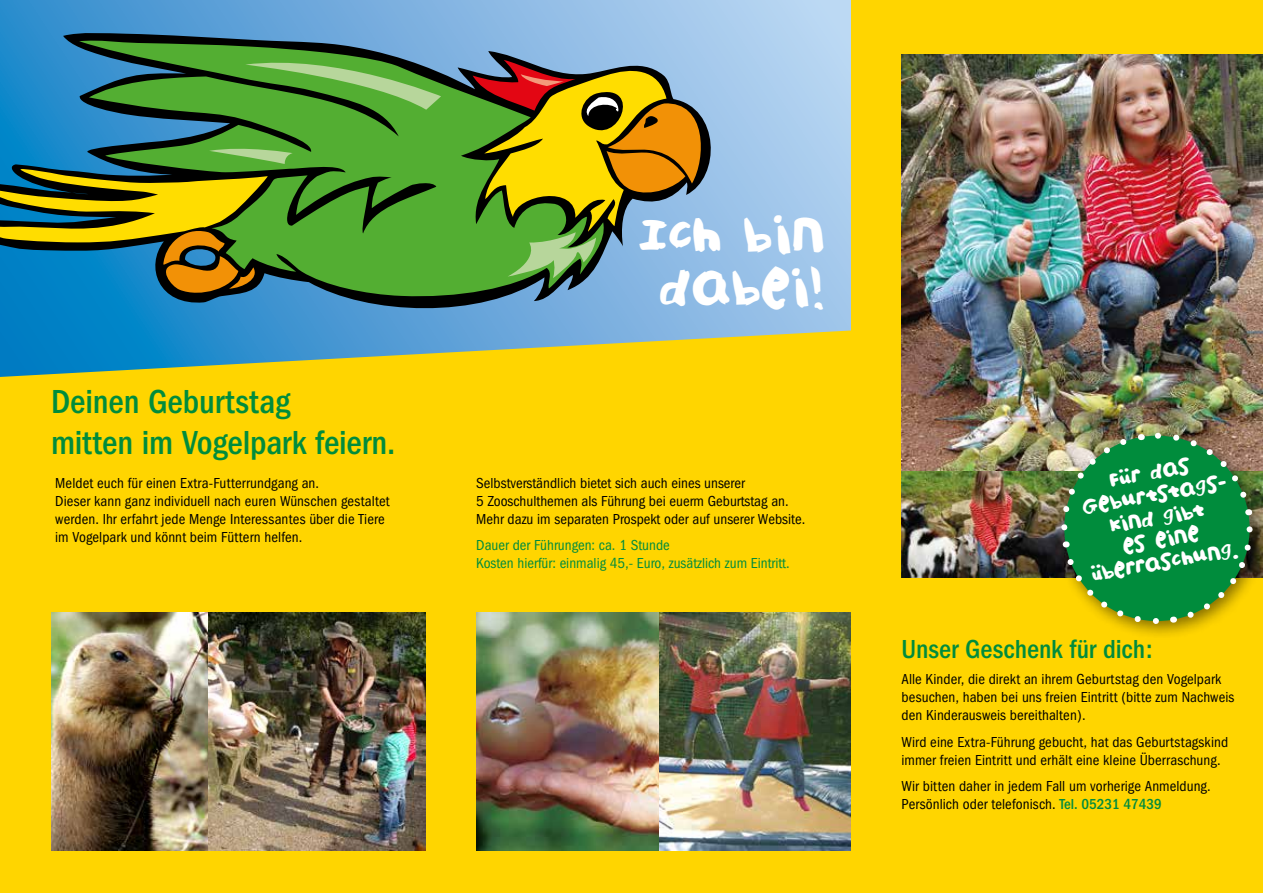
<style>
.page{position:relative;width:1263px;height:893px;background:#ffd500}
.page>*{position:absolute;margin:0;border:0;box-sizing:border-box;transform-origin:0 0}
.t1{font:43.5px/52.5px "Childs Play Age Nine";color:#fff;text-align:center}
.t2{font:500 condensed 34.5px/41.4px "Franklin Gothic";color:#008c3c}
.t3{font:500 condensed 27px "Franklin Gothic";color:#008c3c}
.t4{font:18px/22.5px "Childs Play Age Nine";color:#fff;text-align:center}
.t5{font:condensed 15px/18px "Franklin Gothic";letter-spacing:.005em;color:#000}
.t6{font:condensed 15px/18px "Franklin Gothic";color:#008c3c}
.s1{font-family:"Franklin Gothic LT Pro"}
.s2{font-weight:500;color:#008c3c}
</style>
<div class="page">
<svg style="left:0;top:0;width:850px;height:330px;background:#8cbce5"></svg>
<svg style="left:0;top:330px;width:851px;height:47px"></svg>
<svg style="left:0;top:31px;width:721px;height:289px;background:#5199cc"></svg>
<svg style="left:79px;top:39px;width:528px;height:259px;background:#478e4a"></svg>
<svg style="left:245px;top:53px;width:196px;height:57px;background:#5c9d47"></svg>
<svg style="left:0;top:145px;width:293px;height:153px"></svg>
<svg style="left:473px;top:60px;width:234px;height:218px"></svg>
<img style="left:476px;top:612px;width:183px;height:238px">
<img style="left:901px;top:471px;width:151px;height:106px">
<img style="left:659px;top:612px;width:191px;height:238px">
<img style="left:51px;top:612px;width:374px;height:238px">
<img style="left:901px;top:54px;width:362px;height:417px">
<div style="left:1052px;top:424px;width:211px;height:217px;background:#000;opacity:.5"></div>
<img style="left:1057px;top:428px;width:200px;height:200px">
<h2 class="t2" style="left:51px;top:381px;width:346px">Deinen Geburtstag<br>mitten im Vogelpark feiern.</h2>
<p class="t5" style="left:55px;top:474px;width:336px">Meldet euch für einen Extra-Futterrundgang an.<br>Dieser kann ganz individuell nach euren Wünschen gestaltet werden. Ihr erfahrt jede Menge Interessantes über die Tiere im Vogelpark und könnt beim Füttern helfen.</p>
<h1 class="t1" style="left:638px;top:209px;width:188px">ICH BIN<br>DABEI!</h1>
<p class="t5" style="left:476px;top:474px;width:330px">Selbstverständlich bietet sich auch eines unserer<br><span class="s1">5</span> Zooschulthemen als Führung bei euerm Geburtstag an.<br>Mehr dazu im separaten Prospekt oder auf unserer Website.</p>
<p class="t6" style="left:476px;top:536px;width:315px">Dauer der Führungen: ca. <span class="s1">1 Stunde<br>Kosten hierfür: einmalig 45,</span>- Euro, zusätzlich zum Eintritt.</p>
<p class="t4" style="left:1074px;top:475px;width:151px;rotate:-10deg">FÜR DAS<br>GEBURTSTAGS-<br>KIND GIBT<br>ES EINE<br>ÜBERRASCHUNG.</p>
<h3 class="t3" style="left:901px;top:633px;width:253px">Unser Geschenk für dich:</h3>
<p class="t5" style="left:901px;top:670px;width:334px">Alle Kinder, die direkt an ihrem Geburtstag den Vogelpark besuchen, haben bei uns freien Eintritt (bitte zum Nachweis den Kinderausweis bereithalten).</p>
<p class="t5" style="left:901px;top:733px;width:328px">Wird eine Extra-Führung gebucht, hat das Geburtstagskind immer freien Eintritt und erhält eine kleine Überraschung.</p>
<p class="t5" style="left:901px;top:777px;width:311px">Wir bitten daher in jedem Fall um vorherige Anmeldung.<br>Persönlich oder telefonisch. <span class="s2">Tel. 05231 47439</span></p>
</div>
